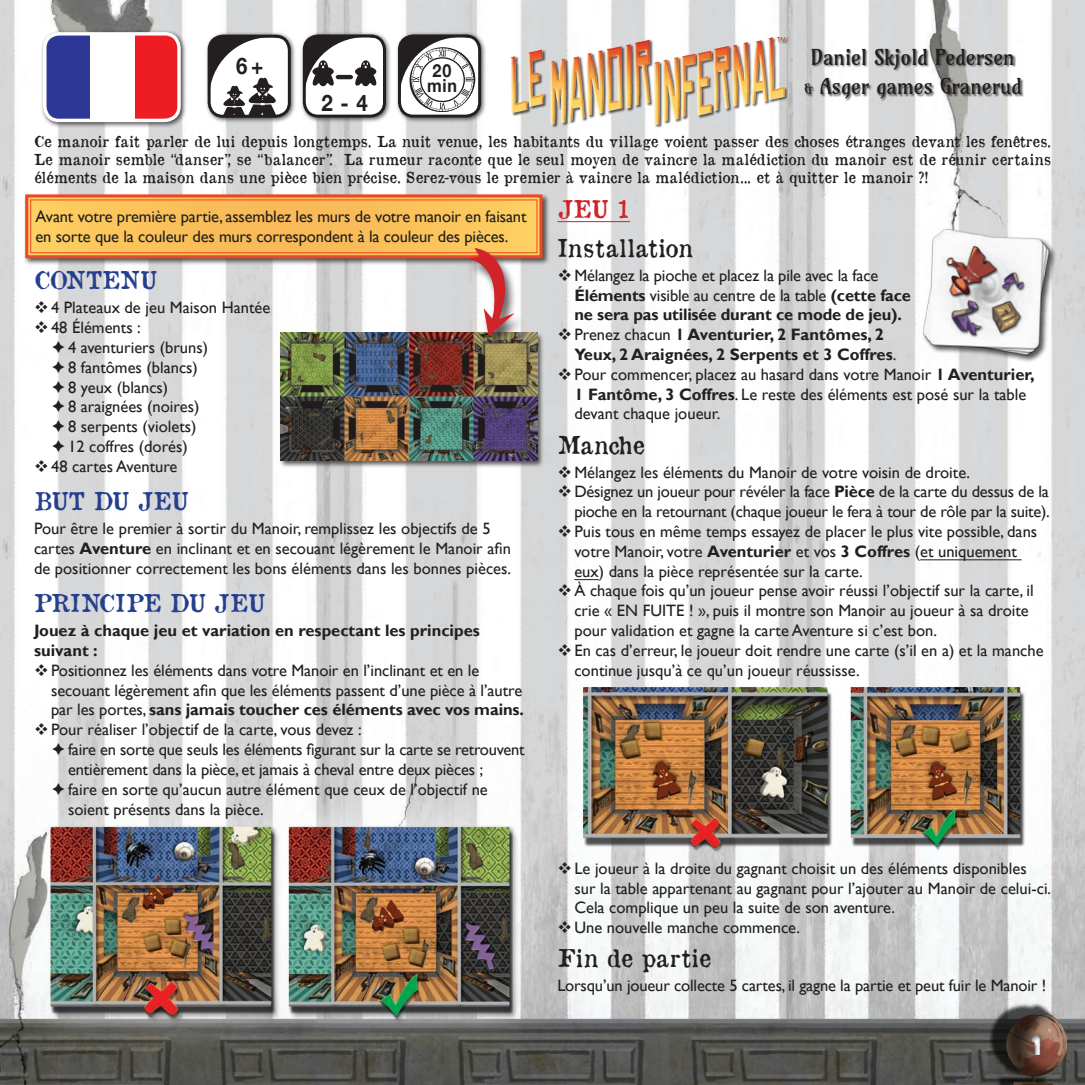
<style>
.page{position:relative;width:1085px;height:1085px;background:#fff}
.page>*{position:absolute;margin:0;border:0;box-sizing:border-box;transform-origin:0 0}
.t1{font:700 33px "Berlin Sans FB Demi";color:#fff}
.t2{font:24px "Old Newspaper Types";color:#231f20}
.t3{font:24px "Old Newspaper Types";color:#253f8e}
.t4{font:24px "Old Newspaper Types";letter-spacing:-.02em;color:#253f8e}
.t5{font:24px "Old Newspaper Types";color:#cf232a}
.t6{font:700 22.65px "Helvetica Neue";color:#231f20;scale:.9 1}
.t7{font:21px/29.7px "Amarante";color:#231f20;text-align:center}
.t8{font:700 18px/14.5px "Helvetica Neue";color:#231f20;text-align:center;scale:.9 1}
.t9{font:16.5px/19.8px "Gill Sans";color:#231f20}
.t10{font:700 16.5px/19.8px "Gill Sans";color:#231f20}
.t11{font:15px/18px "Old Newspaper Types";color:#231f20;text-align:justify}
.s1{font-size:13.5px}
.s2{font-weight:700}
</style>
<div class="page">
<img style="left:0;top:0;width:1084px;height:1084px">
<img style="left:956px;top:998px;width:128px;height:86px">
<svg style="left:1006px;top:1013px;width:78px;height:52px"></svg>
<div style="left:1020px;top:1024px;width:29px;height:38px;background:#fff;opacity:.75"></div>
<div style="left:1022px;top:1028px;width:29px;height:37px;background:#fff;opacity:.75"></div>
<hr style="left:557px;top:221px;width:73px;height:1px;background:#cf232a">
<hr style="left:919px;top:559px;width:102px;height:1px;background:#231f20">
<img style="left:916px;top:222px;width:139px;height:140px">
<div style="left:12px;top:787px;width:538px;height:266px;background:#fff;opacity:.75"></div>
<img style="left:49px;top:817px;width:463px;height:203px">
<img style="left:573px;top:684px;width:456px;height:174px">
<div style="left:40px;top:29px;width:147px;height:99px;background:#231f20;opacity:.75"></div>
<svg style="left:90px;top:36px;width:45px;height:82px"></svg>
<div style="left:45px;top:34px;width:45px;height:86px;background:#2d3896"></div>
<div style="left:135px;top:34px;width:44px;height:86px;background:#ee1d23"></div>
<div style="left:43px;top:32px;width:138px;height:90px;border:3px solid #fff;border-radius:14px"></div>
<div style="left:204px;top:31px;width:283px;height:93px;background:#231f20;opacity:.75"></div>
<div style="left:399px;top:36px;width:80px;height:80px;background:#fff;border-radius:14px"></div>
<div style="left:398px;top:34px;width:83px;height:83px;border:3px solid #231f20;border-radius:14px"></div>
<svg style="left:399px;top:36px;width:76px;height:80px"></svg>
<div style="left:209px;top:36px;width:80px;height:80px;background:#fff;border-radius:14px"></div>
<div style="left:208px;top:35px;width:83px;height:83px;border:3px solid #231f20;border-radius:14px"></div>
<svg style="left:209px;top:36px;width:75px;height:81px"></svg>
<div style="left:304px;top:36px;width:80px;height:80px;background:#fff;border-radius:14px"></div>
<div style="left:303px;top:34px;width:83px;height:83px;border:3px solid #231f20;border-radius:14px"></div>
<svg style="left:304px;top:36px;width:75px;height:71px"></svg>
<div style="left:804px;top:48px;width:220px;height:54px;background:#231f20;opacity:.75"></div>
<img style="left:504px;top:37px;width:286px;height:93px">
<div style="left:279px;top:332px;width:265px;height:136px;background:#231f20;opacity:.75"></div>
<img style="left:280px;top:353px;width:257px;height:108px">
<svg style="left:558px;top:268px;width:12px;height:13px"></svg>
<svg style="left:558px;top:328px;width:12px;height:12px"></svg>
<svg style="left:558px;top:367px;width:12px;height:13px"></svg>
<svg style="left:558px;top:465px;width:12px;height:12px"></svg>
<svg style="left:558px;top:485px;width:12px;height:12px"></svg>
<svg style="left:558px;top:525px;width:12px;height:12px"></svg>
<svg style="left:558px;top:579px;width:40px;height:17px"></svg>
<svg style="left:558px;top:643px;width:12px;height:12px"></svg>
<svg style="left:558px;top:861px;width:12px;height:12px"></svg>
<svg style="left:558px;top:921px;width:12px;height:12px"></svg>
<svg style="left:24px;top:193px;width:520px;height:160px"></svg>
<svg style="left:52px;top:360px;width:12px;height:13px"></svg>
<svg style="left:52px;top:380px;width:12px;height:12px"></svg>
<svg style="left:52px;top:400px;width:12px;height:12px"></svg>
<svg style="left:52px;top:420px;width:12px;height:12px"></svg>
<svg style="left:52px;top:440px;width:12px;height:12px"></svg>
<svg style="left:35px;top:459px;width:12px;height:13px"></svg>
<svg style="left:35px;top:663px;width:12px;height:12px"></svg>
<svg style="left:35px;top:723px;width:12px;height:12px"></svg>
<svg style="left:52px;top:742px;width:12px;height:13px"></svg>
<svg style="left:52px;top:782px;width:12px;height:12px"></svg>
<p class="t7" style="left:803px;top:42px;width:220px">Daniel Skjold Pedersen <span class="s1">&amp;</span> Asger games Granerud</p>
<h3 class="t6" style="left:236px;top:52px;width:32px">6 +</h3>
<p class="t8" style="left:427px;top:63px;width:35px">20 min</p>
<h3 class="t6" style="left:321px;top:89px;width:53px">2 - 4</h3>
<p class="t11" style="left:34px;top:132px;width:1018px">Ce manoir fait parler de lui depuis longtemps. La nuit venue, les habitants du village voient passer des choses étranges devant les fenêtres.<br>Le manoir semble “danser”, se “balancer”. La rumeur raconte que le seul moyen de vaincre la malédiction du manoir est de réunir certains éléments de la maison dans une pièce bien précise. Serez-vous le premier à vaincre la malédiction... et à quitter le manoir ?!</p>
<p class="t9" style="left:35px;top:207px;width:492px">Avant votre première partie, assemblez les murs de votre manoir en faisant en sorte que la couleur des murs correspondent à la couleur des pièces.</p>
<h2 class="t4" style="left:34px;top:264px;width:124px">CONTENU</h2>
<p class="t9" style="left:51px;top:298px;width:221px">4 Plateaux de jeu Maison Hantée</p>
<p class="t9" style="left:51px;top:318px;width:91px">48 Éléments :</p>
<p class="t9" style="left:68px;top:338px;width:141px">4 aventuriers (bruns)</p>
<p class="t9" style="left:68px;top:357px;width:131px">8 fantômes (blancs)</p>
<p class="t9" style="left:68px;top:377px;width:102px">8 yeux (blancs)</p>
<p class="t9" style="left:68px;top:397px;width:133px">8 araignées (noires)</p>
<p class="t9" style="left:68px;top:417px;width:130px">8 serpents (violets)</p>
<p class="t9" style="left:68px;top:437px;width:121px">12 coffres (dorés)</p>
<p class="t9" style="left:51px;top:456px;width:128px">48 cartes Aventure</p>
<h2 class="t3" style="left:34px;top:485px;width:156px">BUT DU JEU</h2>
<p class="t9" style="left:34px;top:519px;width:478px">Pour être le premier à sortir du Manoir, remplissez les objectifs de 5 cartes <span class="s2">Aventure</span> en inclinant et en secouant légèrement le Manoir afin de positionner correctement les bons éléments dans les bonnes pièces.</p>
<h2 class="t3" style="left:34px;top:587px;width:232px">PRINCIPE DU JEU</h2>
<p class="t10" style="left:34px;top:621px;width:447px">Jouez à chaque jeu et variation en respectant les principes suivant :</p>
<p class="t9" style="left:51px;top:660px;width:474px">Positionnez les éléments dans votre Manoir en l’inclinant et en le secouant légèrement afin que les éléments passent d’une pièce à l’autre par les portes, <span class="s2">sans jamais toucher ces éléments avec vos mains.<br></span>Pour réaliser l’objectif de la carte, vous devez :</p>
<p class="t9" style="left:68px;top:739px;width:458px">faire en sorte que seuls les éléments figurant sur la carte se retrouvent entièrement dans la pièce, et jamais à cheval entre deux pièces ;<br>faire en sorte qu’aucun autre élément que ceux de l’objectif ne soient présents dans la pièce.</p>
<h2 class="t5" style="left:557px;top:193px;width:74px">JEU 1</h2>
<h2 class="t2" style="left:557px;top:232px;width:137px">Installation</h2>
<p class="t9" style="left:574px;top:265px;width:461px">Mélangez la pioche et placez la pile avec la face<br><span class="s2">Éléments</span> visible au centre de la table <span class="s2">(cette face<br>ne sera pas utilisée durant ce mode de jeu).<br></span>Prenez chacun <span class="s2">1 Aventurier, 2 Fantômes, 2<br>Yeux, 2 Araignées, 2 Serpents et 3 Coffres</span>.<br>Pour commencer, placez au hasard dans votre Manoir <span class="s2">1 Aventurier, 1 Fantôme, 3 Coffres</span>. Le reste des éléments est posé sur la table devant chaque joueur.</p>
<h2 class="t2" style="left:557px;top:428px;width:89px">Manche</h2>
<p class="t9" style="left:574px;top:462px;width:477px">Mélangez les éléments du Manoir de votre voisin de droite.<br>Désignez un joueur pour révéler la face <span class="s2">Pièce</span> de la carte du dessus de la pioche en la retournant (chaque joueur le fera à tour de rôle par la suite).<br>Puis tous en même temps essayez de placer le plus vite possible, dans votre Manoir, votre <span class="s2">Aventurier</span> et vos <span class="s2">3 Coffres</span> (et uniquement eux) dans la pièce représentée sur la carte.<br>À chaque fois qu’un joueur pense avoir réussi l’objectif sur la carte, il crie « EN FUITE ! », puis il montre son Manoir au joueur à sa droite pour validation et gagne la carte Aventure si c’est bon.<br>En cas d’erreur, le joueur doit rendre une carte (s’il en a) et la manche continue jusqu’à ce qu’un joueur réussisse.</p>
<p class="t9" style="left:574px;top:858px;width:478px">Le joueur à la droite du gagnant choisit un des éléments disponibles sur la table appartenant au gagnant pour l’ajouter au Manoir de celui-ci.<br>Cela complique un peu la suite de son aventure.<br>Une nouvelle manche commence.</p>
<h2 class="t2" style="left:557px;top:942px;width:155px">Fin de partie</h2>
<p class="t9" style="left:557px;top:976px;width:490px">Lorsqu’un joueur collecte 5 cartes, il gagne la partie et peut fuir le Manoir !</p>
<h1 class="t1" style="left:1031px;top:1024px;width:12px">1</h1>
</div>
